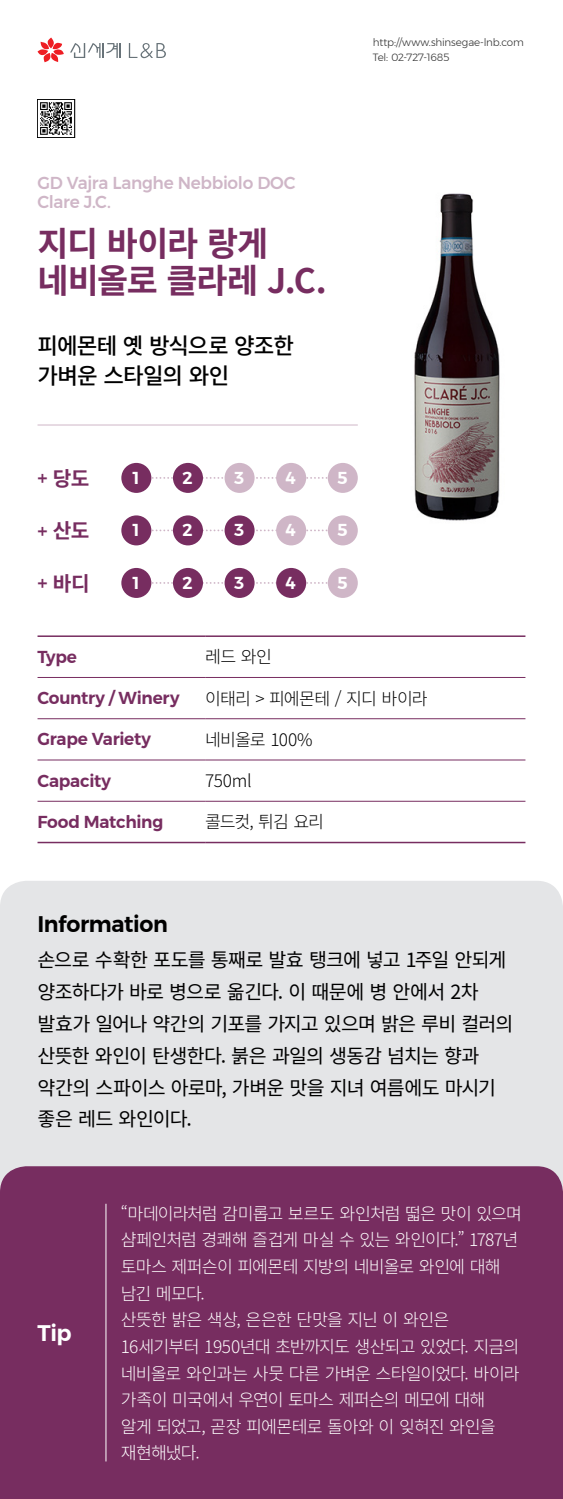
<style>
.page{position:relative;width:563px;height:1499px;background:#fff}
.page>*{position:absolute;margin:0;border:0;box-sizing:border-box;transform-origin:0 0}
.와인제목_45{font:700 33.75px/37.5px "Source Han Sans K";letter-spacing:-.03em;color:#772d60}
.와인소개_30{font:500 22.5px/30px "Source Han Sans K";letter-spacing:-.04em;color:#000}
.본문영문_30{font:600 22.5px "Montserrat";letter-spacing:-.015em;color:#000}
.본문영문_30-2{font:600 22.5px "Montserrat";color:#fff}
.본문_26{font:700 20.25px "Source Han Sans K";color:#772d60}
.본문_26-2{font:19.5px/31.9px "Source Han Sans K";letter-spacing:-.04em;color:#000}
.표__팁_23{font:300 17.25px/26.6px "Source Han Sans K";letter-spacing:-.045em;color:#fff}
.표_영문{font:600 17.25px "Montserrat";letter-spacing:-.015em;color:#772d60}
.표__팁_23-2{font:300 17.25px "Source Han Sans K";letter-spacing:-.045em;color:#000}
.와인영문_23{font:500 17.25px "Montserrat";letter-spacing:-.02em;color:#cfb6c7}
.표_영문-2{font:600 17.25px "Montserrat";color:#fff}
.신세계_주소전화_14{font:300 10.5px "Montserrat";letter-spacing:-.015em;color:#333}
.s1{font-family:"Montserrat";font-weight:500}
</style>
<div class="page">
<img style="left:323px;top:193px;width:177px;height:353px">
<svg style="left:38px;top:38px;width:26px;height:24px"></svg>
<svg style="left:70px;top:43px;width:50px;height:15px"></svg>
<svg style="left:129px;top:43px;width:37px;height:15px"></svg>
<img style="left:40px;top:100px;width:35px;height:37px">
<svg style="left:151px;top:477px;width:177px;height:2px"></svg>
<div style="left:121px;top:463px;width:30px;height:30px;background:#772d60;border-radius:50%"></div>
<div style="left:173px;top:463px;width:30px;height:30px;background:#772d60;border-radius:50%"></div>
<div style="left:224px;top:463px;width:30px;height:30px;background:#cfb6c7;border-radius:50%"></div>
<div style="left:276px;top:463px;width:30px;height:30px;background:#cfb6c7;border-radius:50%"></div>
<div style="left:328px;top:463px;width:30px;height:30px;background:#cfb6c7;border-radius:50%"></div>
<svg style="left:151px;top:529px;width:177px;height:2px"></svg>
<div style="left:121px;top:515px;width:30px;height:30px;background:#772d60;border-radius:50%"></div>
<div style="left:173px;top:515px;width:30px;height:30px;background:#772d60;border-radius:50%"></div>
<div style="left:224px;top:515px;width:30px;height:30px;background:#772d60;border-radius:50%"></div>
<div style="left:276px;top:515px;width:30px;height:30px;background:#cfb6c7;border-radius:50%"></div>
<div style="left:328px;top:515px;width:30px;height:30px;background:#cfb6c7;border-radius:50%"></div>
<svg style="left:151px;top:582px;width:177px;height:2px"></svg>
<div style="left:121px;top:568px;width:30px;height:30px;background:#772d60;border-radius:50%"></div>
<div style="left:173px;top:568px;width:30px;height:30px;background:#772d60;border-radius:50%"></div>
<div style="left:224px;top:568px;width:30px;height:30px;background:#772d60;border-radius:50%"></div>
<div style="left:276px;top:568px;width:30px;height:30px;background:#772d60;border-radius:50%"></div>
<div style="left:328px;top:568px;width:30px;height:30px;background:#cfb6c7;border-radius:50%"></div>
<hr style="left:38px;top:424px;width:320px;height:1px;background:#cfb6c7">
<hr style="left:38px;top:677px;width:167px;height:1px;background:#772d60">
<hr style="left:205px;top:677px;width:320px;height:1px;background:#772d60">
<hr style="left:38px;top:718px;width:167px;height:1px;background:#772d60">
<hr style="left:205px;top:718px;width:320px;height:1px;background:#772d60">
<hr style="left:38px;top:759px;width:167px;height:1px;background:#772d60">
<hr style="left:205px;top:759px;width:320px;height:1px;background:#772d60">
<hr style="left:38px;top:801px;width:167px;height:1px;background:#772d60">
<hr style="left:205px;top:801px;width:320px;height:1px;background:#772d60">
<hr style="left:38px;top:635px;width:167px;height:2px;background:#772d60">
<hr style="left:205px;top:635px;width:320px;height:2px;background:#772d60">
<hr style="left:38px;top:842px;width:167px;height:1px;background:#772d60">
<hr style="left:205px;top:842px;width:320px;height:1px;background:#772d60">
<div style="left:0;top:880px;width:562px;height:286px;background:#e4e5e7;border-radius:26px"></div>
<div style="left:0;top:1166px;width:562px;height:332px;background:#772d60;border-radius:26px"></div>
<hr style="left:106px;top:1203px;width:1px;height:258px;background:#fff">
<p class="신세계_주소전화_14" style="left:372px;top:35px;width:152px">http://www.shinsegae-lnb.com</p>
<p class="신세계_주소전화_14" style="left:372px;top:49px;width:78px">Tel: 02-727-1685</p>
<p class="와인영문_23" style="left:38px;top:170px;width:259px">GD Vajra Langhe Nebbiolo DOC</p>
<p class="와인영문_23" style="left:38px;top:189px;width:75px">Clare J.C.</p>
<p class="와인제목_45" style="left:38px;top:225px;width:291px">지디 바이라 랑게 네비올로 클라레 J.C.</p>
<p class="와인소개_30" style="left:38px;top:332px;width:258px">피에몬테 옛 방식으로 양조한 가벼운 스타일의 와인</p>
<p class="본문_26" style="left:38px;top:467px;width:53px"><span class="s1">+</span> 당도</p>
<p class="표_영문-2" style="left:133px;top:464px;width:8px">1</p>
<p class="표_영문-2" style="left:182px;top:464px;width:12px">2</p>
<p class="표_영문-2" style="left:234px;top:464px;width:12px">3</p>
<p class="표_영문-2" style="left:285px;top:464px;width:12px">4</p>
<p class="표_영문-2" style="left:337px;top:464px;width:12px">5</p>
<p class="본문_26" style="left:38px;top:519px;width:53px"><span class="s1">+</span> 산도</p>
<p class="표_영문-2" style="left:133px;top:517px;width:8px">1</p>
<p class="표_영문-2" style="left:182px;top:517px;width:12px">2</p>
<p class="표_영문-2" style="left:234px;top:517px;width:12px">3</p>
<p class="표_영문-2" style="left:285px;top:517px;width:12px">4</p>
<p class="표_영문-2" style="left:337px;top:517px;width:12px">5</p>
<p class="본문_26" style="left:38px;top:572px;width:54px"><span class="s1">+</span> 바디</p>
<p class="표_영문-2" style="left:133px;top:569px;width:8px">1</p>
<p class="표_영문-2" style="left:182px;top:569px;width:12px">2</p>
<p class="표_영문-2" style="left:234px;top:569px;width:12px">3</p>
<p class="표_영문-2" style="left:285px;top:569px;width:12px">4</p>
<p class="표_영문-2" style="left:337px;top:569px;width:12px">5</p>
<p class="표_영문" style="left:38px;top:643px;width:41px">Type</p>
<p class="표__팁_23-2" style="left:205px;top:647px;width:68px">레드 와인</p>
<p class="표_영문" style="left:38px;top:684px;width:143px">Country / Winery</p>
<p class="표__팁_23-2" style="left:205px;top:688px;width:224px">이태리 &gt; 피에몬테 / 지디 바이라</p>
<p class="표_영문" style="left:38px;top:725px;width:115px">Grape Variety</p>
<p class="표__팁_23-2" style="left:205px;top:730px;width:109px">네비올로 100%</p>
<p class="표_영문" style="left:38px;top:767px;width:75px">Capacity</p>
<p class="표__팁_23-2" style="left:205px;top:771px;width:48px">750ml</p>
<p class="표_영문" style="left:38px;top:808px;width:127px">Food Matching</p>
<p class="표__팁_23-2" style="left:205px;top:812px;width:120px">콜드컷, 튀김 요리</p>
<p class="본문영문_30" style="left:38px;top:906px;width:132px">Information</p>
<p class="본문_26-2" style="left:38px;top:944px;width:477px">손으로 수확한 포도를 통째로 발효 탱크에 넣고 1주일 안되게 양조하다가 바로 병으로 옮긴다. 이 때문에 병 안에서 2차 발효가 일어나 약간의 기포를 가지고 있으며 밝은 루비 컬러의 산뜻한 와인이 탄생한다. 붉은 과일의 생동감 넘치는 향과 약간의 스파이스 아로마, 가벼운 맛을 지녀 여름에도 마시기 좋은 레드 와인이다.</p>
<p class="본문영문_30-2" style="left:38px;top:1314px;width:35px">Tip</p>
<p class="표__팁_23" style="left:121px;top:1200px;width:402px">“마데이라처럼 감미롭고 보르도 와인처럼 떫은 맛이 있으며 샴페인처럼 경쾌해 즐겁게 마실 수 있는 와인이다.” 1787년 토마스 제퍼슨이 피에몬테 지방의 네비올로 와인에 대해 남긴 메모다.</p>
<p class="표__팁_23" style="left:121px;top:1307px;width:400px">산뜻한 밝은 색상, 은은한 단맛을 지닌 이 와인은<br>16세기부터 1950년대 초반까지도 생산되고 있었다. 지금의 네비올로 와인과는 사뭇 다른 가벼운 스타일이었다. 바이라 가족이 미국에서 우연이 토마스 제퍼슨의 메모에 대해 알게 되었고, 곧장 피에몬테로 돌아와 이 잊혀진 와인을 재현해냈다.</p>
</div>
